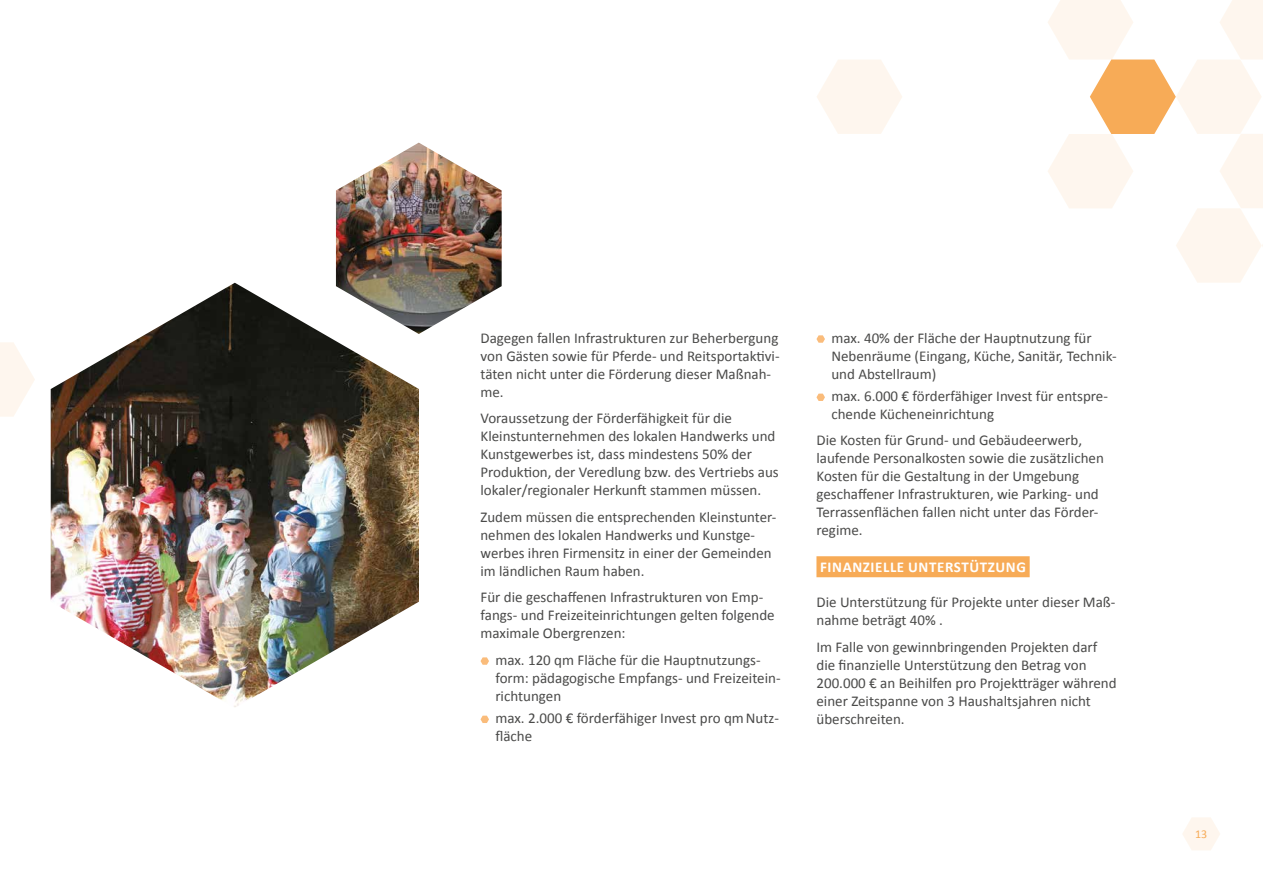
<style>
.page{position:relative;width:1263px;height:893px;background:#fff}
.page>*{position:absolute;margin:0;border:0;box-sizing:border-box;transform-origin:0 0}
.t1{font:15px/18px "Calibri";color:#4a4a49}
.t2{font:700 15px "Calibri";letter-spacing:.04em;color:#fff}
.t3{font:12px "Calibri";color:#f7ab57}
</style>
<div class="page">
<svg style="left:1183px;top:817px;width:37px;height:33px"></svg>
<svg style="left:1048px;top:0;width:215px;height:283px"></svg>
<img style="left:51px;top:283px;width:368px;height:424px">
<svg style="left:480px;top:657px;width:9px;height:8px"></svg>
<svg style="left:480px;top:716px;width:9px;height:7px"></svg>
<div style="left:816px;top:556px;width:214px;height:21px;background:#f7ab57"></div>
<svg style="left:816px;top:335px;width:9px;height:8px"></svg>
<svg style="left:816px;top:394px;width:9px;height:7px"></svg>
<img style="left:336px;top:143px;width:166px;height:191px">
<svg style="left:0;top:342px;width:35px;height:75px"></svg>
<svg style="left:817px;top:60px;width:85px;height:74px"></svg>
<p class="t1" style="left:480px;top:329px;width:301px">Dagegen fallen Infrastrukturen zur Beherbergung von Gästen sowie für Pferde- und Reitsportaktivi&shy;täten nicht unter die Förderung dieser Maßnah&shy;me.</p>
<p class="t1" style="left:480px;top:409px;width:300px">Voraussetzung der Förderfähigkeit für die Kleinstunternehmen des lokalen Handwerks und Kunstgewerbes ist, dass mindestens 50% der Produktion, der Veredlung bzw. des Vertriebs aus lokaler/regionaler Herkunft stammen müssen.</p>
<p class="t1" style="left:480px;top:508px;width:296px">Zudem müssen die entsprechenden Kleinstunter&shy;nehmen des lokalen Handwerks und Kunstge&shy;werbes ihren Firmensitz in einer der Gemeinden im ländlichen Raum haben.</p>
<p class="t1" style="left:480px;top:588px;width:296px">Für die geschaffenen Infrastrukturen von Emp&shy;fangs- und Freizeiteinrichtungen gelten folgende maximale Obergrenzen:</p>
<p class="t1" style="left:495px;top:651px;width:287px">max. 120 qm Fläche für die Hauptnutzungs&shy;form: pädagogische Empfangs- und Freizeitein&shy;richtungen</p>
<p class="t1" style="left:495px;top:709px;width:285px">max. 2.000 € förderfähiger Invest pro qmNutz&shy;fläche</p>
<p class="t1" style="left:831px;top:329px;width:287px">max. 40% der Fläche der Hauptnutzung für<br>Nebenräume (Eingang, Küche, Sanitär, Technik&shy;und Abstellraum)</p>
<p class="t1" style="left:831px;top:387px;width:278px">max. 6.000 € förderfähiger Invest für entspre&shy;chende Kücheneinrichtung</p>
<p class="t1" style="left:816px;top:432px;width:289px">Die Kosten für Grund- und Gebäudeerwerb, laufende Personalkosten sowie die zusätzlichen Kosten für die Gestaltung in der Umgebung geschaffener Infrastrukturen, wie Parking- und Terrassenflächen fallen nicht unter das Förder&shy;regime.</p>
<p class="t2" style="left:820px;top:557px;width:207px">FINANZIELLE UNTERSTÜTZUNG</p>
<p class="t1" style="left:816px;top:593px;width:300px">Die Unterstützung für Projekte unter dieser Maß&shy;nahme beträgt 40% .</p>
<p class="t1" style="left:816px;top:638px;width:302px">Im Falle von gewinnbringenden Projekten darf die finanzielle Unterstützung den Betrag von 200.000 € an Beihilfen pro Projektträger während einer Zeitspanne von 3 Haushaltsjahren nicht überschreiten.</p>
<p class="t3" style="left:1195px;top:827px;width:14px">13</p>
</div>
